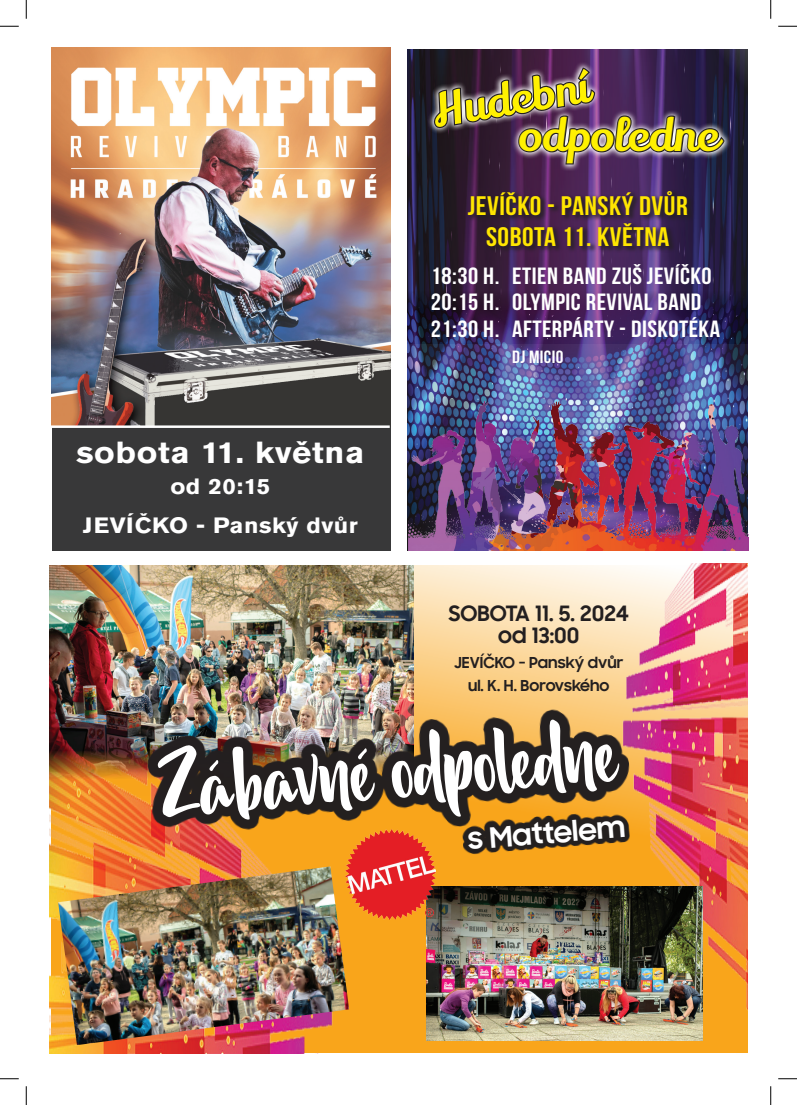
<style>
.page{position:relative;width:797px;height:1105px;background:#fff}
.page>*{position:absolute;margin:0;border:0;box-sizing:border-box;transform-origin:0 0}
.t1{font:98.62px "Akidan Hatory";color:#fff}
.t2{font:45.12px "Lily Script One";color:#fff101}
.t3{font:700 30.25px "Akzidenz Grotesk Pro";letter-spacing:.02em;color:#fff;scale:1.09 1}
.t4{font:700 28.62px "Samsung Sharp Sans";color:#fff}
.t5{font:26.75px/31.2px "Bebas Neue";letter-spacing:.02em;color:#ffe601;text-align:center;scale:1.09 1}
.t6{font:23.5px/26.5px "Bebas Neue";letter-spacing:.02em;color:#fff;scale:1.09 1}
.t7{font:700 22px/38.8px "Akzidenz Grotesk Pro";letter-spacing:.02em;color:#fff;text-align:center;scale:1.09 1}
.t8{font:700 21.5px/22.5px "Samsung Sharp Sans";color:#231f20;text-align:center}
.t9{font:17.62px "Bebas Neue";letter-spacing:.02em;color:#fff;scale:1.09 1}
.t10{font:700 15.38px/22.5px "Samsung Sharp Sans";color:#231f20;text-align:center}
</style>
<div class="page">
<div style="left:53px;top:346px;width:337px;height:205px;background:#383839"></div>
<img style="left:407px;top:49px;width:340px;height:239px">
<img style="left:407px;top:288px;width:340px;height:263px">
<img style="left:409px;top:402px;width:339px;height:149px">
<svg style="left:726px;top:109px;width:5px;height:62px"></svg>
<img style="left:421px;top:49px;width:305px;height:175px">
<img style="left:52px;top:48px;width:338px;height:377px">
<div style="left:466px;top:189px;width:229px;height:65px;background:#231f20;opacity:.75"></div>
<svg style="left:358px;top:565px;width:244px;height:488px;background:#fac773"></svg>
<img style="left:602px;top:564px;width:145px;height:489px">
<img style="left:49px;top:795px;width:309px;height:258px">
<img style="left:426px;top:886px;width:276px;height:154px">
<img style="left:49px;top:565px;width:365px;height:230px">
<img style="left:58px;top:866px;width:291px;height:179px">
<img style="left:146px;top:701px;width:487px;height:150px">
<img style="left:346px;top:829px;width:89px;height:90px">
<svg style="left:461px;top:809px;width:169px;height:46px;background:#7a561e"></svg>
<hr style="left:49px;top:425px;width:341px;height:3px;background:#fff">
<svg style="left:0;top:25px;width:19px;height:2px"></svg>
<svg style="left:778px;top:25px;width:19px;height:2px"></svg>
<svg style="left:0;top:1078px;width:19px;height:1px"></svg>
<svg style="left:778px;top:1078px;width:19px;height:1px"></svg>
<svg style="left:25px;top:0;width:2px;height:19px"></svg>
<svg style="left:25px;top:1086px;width:2px;height:19px"></svg>
<svg style="left:770px;top:0;width:1px;height:19px"></svg>
<svg style="left:770px;top:1086px;width:1px;height:19px"></svg>
<h2 class="t2" style="left:426px;top:83px;width:160px;rotate:-10deg">Hudební</h2>
<h2 class="t2" style="left:518px;top:105px;width:201px">odpoledne</h2>
<p class="t3" style="left:76px;top:432px;width:266px">sobota 11. května</p>
<p class="t7" style="left:83px;top:467px;width:254px">od 20:15<br>JEVÍČKO - Panský dvůr</p>
<p class="t5" style="left:467px;top:189px;width:203px">JEVÍČKO - PANSKÝ DVŮR<br>SOBOTA 11. KVĚTNA</p>
<p class="t6" style="left:431px;top:262px;width:267px">18:30 H. ETIEN BAND ZUŠ JEVÍČKO<br>20:15 H. OLYMPIC REVIVAL BAND<br>21:30 H. AFTERPÁRTY - DISKOTÉKA</p>
<p class="t9" style="left:512px;top:347px;width:49px">DJ MICIO</p>
<p class="t8" style="left:448px;top:601px;width:182px">SOBOTA 11. 5. 2024 od 13:00</p>
<p class="t10" style="left:454px;top:650px;width:171px">JEVÍČKO - Panský dvůr ul. K. H. Borovského</p>
<h1 class="t1" style="left:155px;top:740px;width:459px;rotate:-5deg">Zábavné odpoledne</h1>
<p class="t4" style="left:466px;top:819px;width:159px;rotate:-5deg">s Mattelem</p>
</div>
